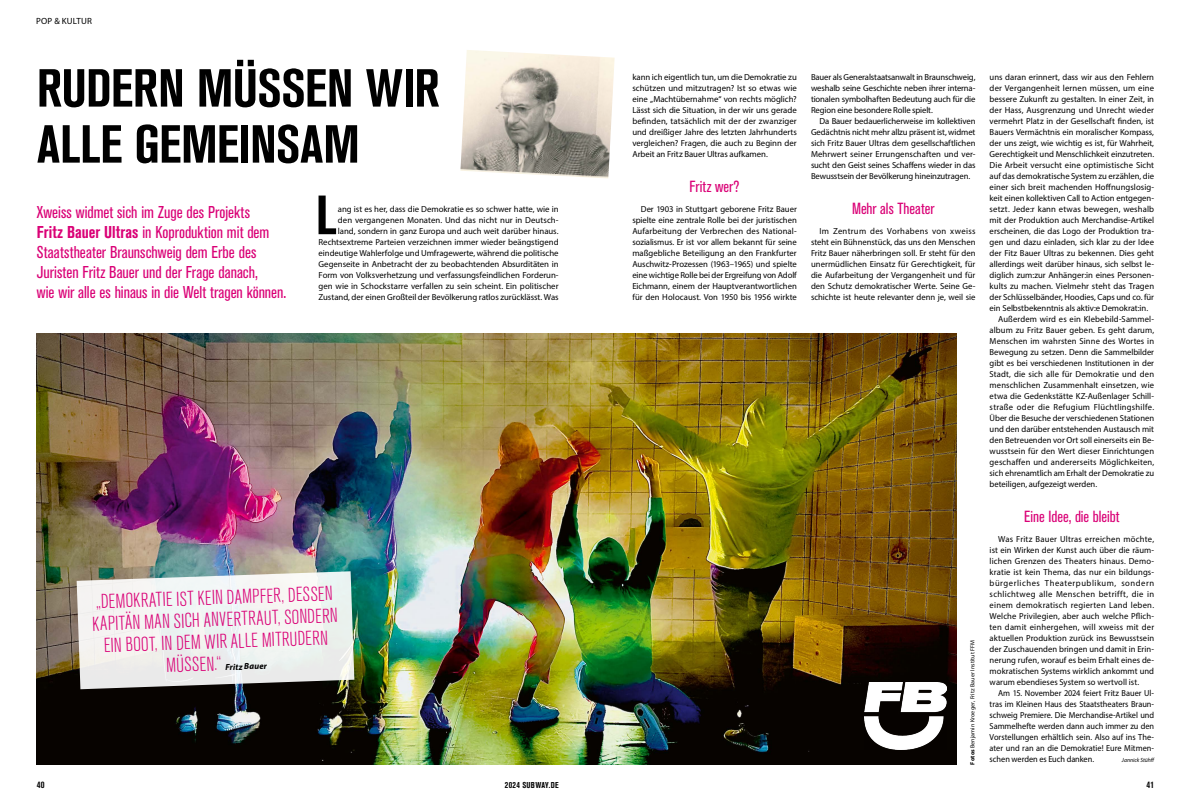
<style>
.page{position:relative;width:1191px;height:808px;background:#fff}
.page>*{position:absolute;margin:0;border:0;box-sizing:border-box;transform-origin:0 0}
.t1{font:700 condensed 54.7px "Akzidenz Grotesk BQ";color:#000}
.t2{font:700 condensed 53px/56px "Akzidenz Grotesk BQ";letter-spacing:-.005em;color:#000}
.t3{font:300 condensed 20px "Akzidenz Grotesk BQ";color:#da0076}
.t4{font:condensed 17px/20px "Akzidenz Grotesk BQ";letter-spacing:-.005em;color:#da0076}
.t5{font:condensed 16px "Akzidenz Grotesk BQ";color:#da0076}
.t6{font:700 condensed 9.5px "Akzidenz Grotesk BQ";color:#000}
.t7{font:9px "Myriad Pro";letter-spacing:.02em;color:#000}
.t8{font:8.8px/11px "Myriad Pro";color:#000;text-align:justify}
.t9{font:8.8px/11px "Myriad Pro";color:#000;text-align:justify;scale:.95 1}
.t10{font:8.8px "Myriad Pro";letter-spacing:.03em;color:#000}
.t11{font:8.8px "Myriad Pro";letter-spacing:.02em;color:#000}
.t12{font:italic 700 8.8px "Myriad Pro";color:#000}
.t13{font:700 condensed 8.5px "Akzidenz Grotesk BQ";letter-spacing:.035em;color:#000}
.t14{font:6px "Myriad Pro";letter-spacing:.015em;color:#000}
.t15{font:italic 6px "Myriad Pro";letter-spacing:.005em;color:#000;scale:.95 1}
.s1{font-weight:700}
.s2{font-size:8.9px}
</style>
<div class="page">
<img style="left:37px;top:333px;width:919px;height:431px">
<svg style="left:77px;top:571px;width:277px;height:118px"></svg>
<img style="left:460px;top:50px;width:154px;height:128px">
<img style="left:864px;top:682px;width:82px;height:67px">
<p class="t7" style="left:36px;top:16px;width:57px">POP &amp; KULTUR</p>
<h2 class="t2" style="left:37px;top:60px;width:404px">RUDERN MÜSSEN WIR<br>ALLE GEMEINSAM</h2>
<h3 class="t4" style="left:37px;top:202px;width:251px">Xweiss widmet sich im Zuge des Projekts<br><span class="s1">Fritz Bauer Ultras</span> in Koproduktion mit dem Staatstheater Braunschweig dem Erbe des Juristen Fritz Bauer und der Frage danach,<br>wie wir alle es hinaus in die Welt tragen können.</h3>
<h1 class="t1" style="left:316px;top:184px;width:22px">L</h1>
<p class="t8" style="left:318px;top:204px;width:242px;text-align:right">ang ist es her, dass die Demokratie es so schwer hatte, wie in<br>den vergangenen Monaten. Und das nicht nur in Deutsch&shy;land, sondern in ganz Europa und auch weit darüber hinaus.<br>Rechtsextreme Parteien verzeichnen immer wieder beängstigend eindeutige Wahlerfolge und Umfragewerte, während die politische Gegenseite in Anbetracht der zu beobachtenden Absurditäten in Form von Volksverhetzung und verfassungsfeindlichen Forderun&shy;gen wie in Schockstarre verfallen zu sein scheint. Ein politischer Zustand, der einen Großteil der Bevölkerung ratlos zurücklässt. Was</p>
<h3 class="t3" style="left:96px;top:591px;width:238px;rotate:-2deg">„DEMOKRATIE IST KEIN DAMPFER, DESSEN</h3>
<h3 class="t3" style="left:92px;top:613px;width:247px;rotate:-2deg">KAPITÄN MAN SICH ANVERTRAUT, SONDERN</h3>
<h3 class="t3" style="left:103px;top:635px;width:226px;rotate:-2deg">EIN BOOT, IN DEM WIR ALLE MITRUDERN</h3>
<h3 class="t3" style="left:166px;top:654px;width:57px;rotate:-2deg">MÜSSEN.“</h3>
<p class="t12" style="left:225px;top:661px;width:43px;rotate:-2deg">Fritz Bauer</p>
<p class="t8" style="left:632px;top:72px;width:166px">kann ich eigentlich tun, um die Demokratie zu schützen und mitzutragen? Ist so etwas wie eine „Machtübernahme“ von rechts möglich?<br>Lässt sich die Situation, in der wir uns gerade befinden, tatsächlich mit der der zwanziger und dreißiger Jahre des letzten Jahrhunderts vergleichen? Fragen, die auch zu Beginn der Arbeit an Fritz Bauer Ultras aufkamen.</p>
<h3 class="t5" style="left:689px;top:178px;width:51px">Fritz wer?</h3>
<p class="t8" style="left:632px;top:204px;width:166px;text-indent:9px">Der 1903 in Stuttgart geborene Fritz Bauer spielte eine zentrale Rolle bei der juristischen Aufarbeitung der Verbrechen des National&shy;sozialismus. Er ist vor allem bekannt für seine maßgebliche Beteiligung an den Frankfurter Auschwitz-Prozessen (1963–1965) und spielte eine wichtige Rolle bei der Ergreifung von Adolf Eichmann, einem der Hauptverantwortlichen für den Holocaust. Von 1950 bis 1956 wirkte</p>
<p class="t8" style="left:811px;top:72px;width:166px">Bauer als Generalstaatsanwalt in Braunschweig, weshalb seine Geschichte neben ihrer interna&shy;tionalen symbolhaften Bedeutung auch für die Region eine besondere Rolle spielt.</p>
<p class="t8" style="left:811px;top:116px;width:166px;text-indent:9px">Da Bauer bedauerlicherweise im kollektiven Gedächtnis nicht mehr allzu präsent ist, widmet sich Fritz Bauer Ultras dem gesellschaftlichen Mehrwert seiner Errungenschaften und ver&shy;sucht den Geist seines Schaffens wieder in das Bewusstsein der Bevölkerung hineinzutragen.</p>
<h3 class="t5" style="left:852px;top:200px;width:84px">Mehr als Theater</h3>
<p class="t8" style="left:811px;top:226px;width:166px;text-indent:9px">Im Zentrum des Vorhabens von xweiss steht ein Bühnenstück, das uns den Menschen Fritz Bauer näherbringen soll. Er steht für den unermüdlichen Einsatz für Gerechtigkeit, für die Aufarbeitung der Vergangenheit und für den Schutz demokratischer Werte. Seine Ge&shy;schichte ist heute relevanter denn je, weil sie</p>
<p class="t14" style="left:968px;top:764px;width:126px;rotate:-90deg"><span class="s1">Fotos</span> Benjamin Kroeger, Fritz Bauer Institut FFM</p>
<p class="t8" style="left:989px;top:72px;width:166px">uns daran erinnert, dass wir aus den Fehlern</p>
<p class="t8" style="left:989px;top:83px;width:166px">der Vergangenheit lernen müssen, um eine</p>
<p class="t8" style="left:989px;top:94px;width:166px">bessere Zukunft zu gestalten. In einer Zeit, in</p>
<p class="t8" style="left:989px;top:105px;width:166px">der Hass, Ausgrenzung und Unrecht wieder</p>
<p class="t8" style="left:989px;top:116px;width:166px">vermehrt Platz in der Gesellschaft finden, ist</p>
<p class="t8" style="left:989px;top:127px;width:166px">Bauers Vermächtnis ein moralischer Kompass,</p>
<p class="t8" style="left:989px;top:138px;width:166px">der uns zeigt, wie wichtig es ist, für Wahrheit,</p>
<p class="t8" style="left:989px;top:149px;width:166px">Gerechtigkeit und Menschlichkeit einzutreten.</p>
<p class="t8" style="left:989px;top:160px;width:166px">Die Arbeit versucht eine optimistische Sicht</p>
<p class="t8" style="left:989px;top:171px;width:166px">auf das demokratische System zu erzählen, die</p>
<p class="t8" style="left:989px;top:182px;width:166px">einer sich breit machenden Hoffnungslosig-</p>
<p class="t8" style="left:989px;top:193px;width:166px">keit einen kollektiven Call to Action entgegen-</p>
<p class="t8" style="left:989px;top:204px;width:166px">setzt. Jede:r kann etwas bewegen, weshalb</p>
<p class="t8" style="left:989px;top:215px;width:166px">mit der Produktion auch Merchandise-Artikel</p>
<p class="t8" style="left:989px;top:226px;width:166px">erscheinen, die das Logo der Produktion tra-</p>
<p class="t8" style="left:989px;top:237px;width:166px">gen und dazu einladen, sich klar zu der Idee</p>
<p class="t8" style="left:989px;top:248px;width:166px">der Fitz Bauer Ultras zu bekennen. Dies geht</p>
<p class="t8" style="left:989px;top:259px;width:166px">allerdings weit darüber hinaus, sich selbst le-</p>
<p class="t8" style="left:989px;top:270px;width:166px">diglich zum:zur Anhänger:in eines Personen-</p>
<p class="t8" style="left:989px;top:281px;width:166px">kults zu machen. Vielmehr steht das Tragen</p>
<p class="t8" style="left:989px;top:292px;width:166px">der Schlüsselbänder, Hoodies, Caps und co. für</p>
<p class="t8" style="left:989px;top:303px;width:160px">ein Selbstbekenntnis als aktiv:e Demokrat:in.</p>
<p class="t8" style="left:998px;top:314px;width:157px">Außerdem wird es ein Klebebild-Sammel-</p>
<p class="t8" style="left:989px;top:325px;width:166px">album zu Fritz Bauer geben. Es geht darum,</p>
<p class="t8" style="left:989px;top:336px;width:166px">Menschen im wahrsten Sinne des Wortes in</p>
<p class="t8" style="left:989px;top:347px;width:166px">Bewegung zu setzen. Denn die Sammelbilder</p>
<p class="t8" style="left:989px;top:358px;width:166px">gibt es bei verschiedenen Institutionen in der</p>
<p class="t11" style="left:989px;top:369px;width:166px">Stadt, die sich alle für Demokratie und den</p>
<p class="t8" style="left:989px;top:380px;width:166px">menschlichen Zusammenhalt einsetzen, wie</p>
<p class="t8" style="left:989px;top:391px;width:166px">etwa die Gedenkstätte KZ-Außenlager Schill-</p>
<p class="t10" style="left:989px;top:402px;width:166px">straße oder die Refugium Flüchtlingshilfe.</p>
<p class="t8" style="left:989px;top:413px;width:166px">Über die Besuche der verschiedenen Stationen</p>
<p class="t8" style="left:989px;top:424px;width:166px">und den darüber entstehenden Austausch mit</p>
<p class="t8" style="left:989px;top:435px;width:166px">den Betreuenden vor Ort soll einerseits ein Be-</p>
<p class="t8" style="left:989px;top:446px;width:166px">wusstsein für den Wert dieser Einrichtungen</p>
<p class="t8" style="left:989px;top:457px;width:166px">geschaffen und andererseits Möglichkeiten,</p>
<p class="t8" style="left:989px;top:468px;width:166px">sich ehrenamtlich am Erhalt der Demokratie zu</p>
<p class="t8" style="left:989px;top:479px;width:109px">beteiligen, aufgezeigt werden.</p>
<h3 class="t5" style="left:1024px;top:508px;width:97px">Eine Idee, die bleibt</h3>
<p class="t8" style="left:989px;top:534px;width:166px;text-indent:9px">Was Fritz Bauer Ultras erreichen möchte, ist ein Wirken der Kunst auch über die räum&shy;lichen Grenzen des Theaters hinaus. Demo&shy;kratie ist kein Thema, das nur ein bildungs&shy;bürgerliches Theaterpublikum, sondern schlichtweg alle Menschen betrifft, die in einem demokratisch regierten Land leben.<br>Welche Privilegien, aber auch welche Pflich&shy;ten damit einhergehen, will xweiss mit der aktuellen Produktion zurück ins Bewusstsein der Zuschauenden bringen und damit in Erin&shy;nerung rufen, worauf es beim Erhalt eines de&shy;mokratischen Systems wirklich ankommt und warum ebendieses System so wertvoll ist.</p>
<p class="t9" style="left:989px;top:688px;width:175px;text-indent:9px">Am 15. November 2024 feiert Fritz Bauer Ul&shy;tras im Kleinen Haus des Staatstheaters Braun&shy;schweig Premiere. Die Merchandise-Artikel und Sammelhefte werden dann auch immer zu den Vorstellungen erhältlich sein. Also auf ins The&shy;ater und ran an die Demokratie! Eure Mitmen&shy;schen werden es Euch danken.</p>
<p class="t15" style="left:1122px;top:756px;width:36px">Jannick Stühff</p>
<p class="t6" style="left:37px;top:780px;width:9px">40</p>
<p class="t13" style="left:505px;top:781px;width:55px"><span class="s2">2024</span> SUBWAY.DE</p>
<p class="t6" style="left:1146px;top:780px;width:9px">41</p>
</div>
